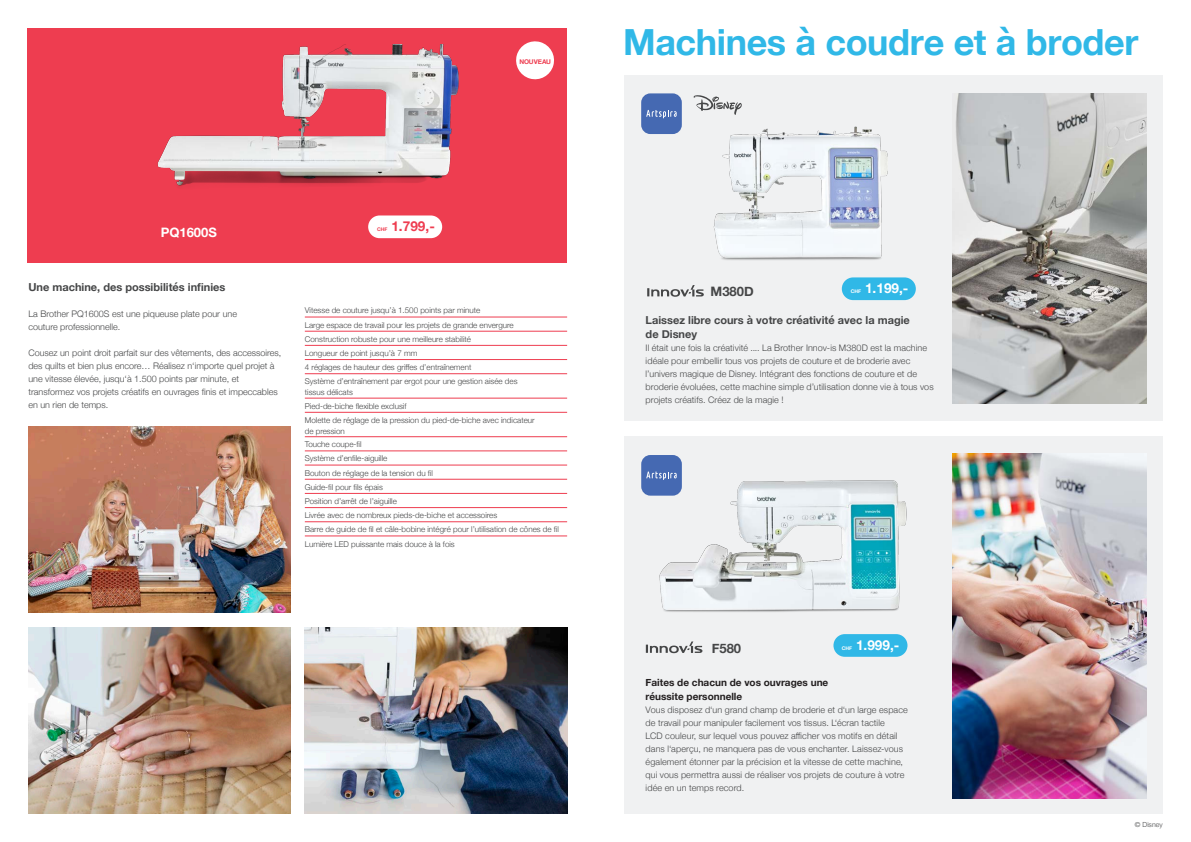
<style>
.page{position:relative;width:1191px;height:842px;background:#fff}
.page>*{position:absolute;margin:0;border:0;box-sizing:border-box;transform-origin:0 0}
.Kapitel{font:700 36px "Helvetica Neue";letter-spacing:-.01em;color:#30b8e7}
.Maschinen_Bezeichnun{font:700 13.6px "Helvetica Neue";color:#fff}
.Maschinen_Bezeichnun-2{font:700 13.6px "Helvetica Neue";color:#ee3d50}
.Maschinen_Bezeichnun-3{font:700 13px "Helvetica Neue";color:#454647}
.Maschinen_Bezeichnun-4{font:700 13px "Helvetica Neue";color:#fff}
.t1{font:700 11px/14px "Helvetica Neue";color:#454647}
.t2{font:700 10px/14px "Helvetica Neue";color:#231f20}
.t3{font:300 9px/13px "Helvetica Neue";letter-spacing:.005em;color:#454647}
.t4{font:300 8px/11px "Helvetica Neue";color:#454647}
.t5{font:300 7px "Helvetica Neue";color:#454647}
.t6{font:700 6.5px "Helvetica Neue";letter-spacing:-.01em;color:#ee3d50}
.Maschinen_Bezeichnun-5{font:700 5px "Helvetica Neue";color:#fff}
.Maschinen_Bezeichnun-6{font:700 5px "Helvetica Neue";color:#ee3d50}
</style>
<div class="page">
<div style="left:624px;top:76px;width:538px;height:345px;background:#f0f1f2"></div>
<svg style="left:647px;top:285px;width:57px;height:12px"></svg>
<img style="left:676px;top:126px;width:212px;height:134px">
<svg style="left:693px;top:95px;width:49px;height:20px"></svg>
<div style="left:641px;top:93px;width:41px;height:41px;background:#4569b2;border-radius:9px"></div>
<svg style="left:646px;top:110px;width:30px;height:8px"></svg>
<img style="left:952px;top:93px;width:194px;height:311px">
<div style="left:842px;top:277px;width:73px;height:23px;background:#30b8e7;border-radius:11px"></div>
<div style="left:624px;top:437px;width:538px;height:377px;background:#f0f1f2"></div>
<img style="left:659px;top:480px;width:248px;height:132px">
<svg style="left:646px;top:641px;width:56px;height:12px"></svg>
<div style="left:641px;top:455px;width:41px;height:41px;background:#4569b2;border-radius:9px"></div>
<svg style="left:646px;top:471px;width:30px;height:9px"></svg>
<img style="left:952px;top:454px;width:194px;height:344px">
<div style="left:833px;top:634px;width:74px;height:23px;background:#30b8e7;border-radius:11px"></div>
<div style="left:28px;top:28px;width:539px;height:235px;background:#ee3d50"></div>
<div style="left:368px;top:215px;width:74px;height:23px;background:#fff;border-radius:11px"></div>
<img style="left:157px;top:45px;width:302px;height:142px">
<img style="left:28px;top:426px;width:263px;height:186px">
<img style="left:28px;top:628px;width:263px;height:186px">
<img style="left:305px;top:628px;width:262px;height:186px">
<svg style="left:516px;top:41px;width:38px;height:39px"></svg>
<hr style="left:305px;top:317px;width:262px;height:1px;background:#ee3d50">
<hr style="left:305px;top:331px;width:262px;height:1px;background:#ee3d50">
<hr style="left:305px;top:345px;width:262px;height:1px;background:#ee3d50">
<hr style="left:305px;top:359px;width:262px;height:1px;background:#ee3d50">
<hr style="left:305px;top:373px;width:262px;height:1px;background:#ee3d50">
<hr style="left:305px;top:398px;width:262px;height:1px;background:#ee3d50">
<hr style="left:305px;top:412px;width:262px;height:1px;background:#ee3d50">
<hr style="left:305px;top:436px;width:262px;height:1px;background:#ee3d50">
<hr style="left:305px;top:451px;width:262px;height:1px;background:#ee3d50">
<hr style="left:305px;top:465px;width:262px;height:1px;background:#ee3d50">
<hr style="left:305px;top:479px;width:262px;height:1px;background:#ee3d50">
<hr style="left:305px;top:493px;width:262px;height:1px;background:#ee3d50">
<hr style="left:305px;top:507px;width:262px;height:1px;background:#ee3d50">
<hr style="left:305px;top:521px;width:262px;height:1px;background:#ee3d50">
<hr style="left:305px;top:536px;width:262px;height:1px;background:#ee3d50">
<p class="t6" style="left:519px;top:57px;width:33px">NOUVEAU</p>
<p class="Maschinen_Bezeichnun-4" style="left:161px;top:222px;width:58px">PQ1600S</p>
<p class="t1" style="left:28px;top:280px;width:199px">Une machine, des possibilités infinies</p>
<p class="t3" style="left:28px;top:307px;width:210px">La Brother PQ1600S est une piqueuse plate pour une couture professionnelle.</p>
<p class="t3" style="left:28px;top:346px;width:254px">Cousez un point droit parfait sur des vêtements, des accessoires, des quilts et bien plus encore… Réalisez n‘importe quel projet à une vitesse élevée, jusqu‘à 1.500 points par minute, et transformez vos projets créatifs en ouvrages finis et impeccables en un rien de temps.</p>
<p class="Maschinen_Bezeichnun-6" style="left:377px;top:226px;width:12px">CHF</p>
<p class="Maschinen_Bezeichnun-2" style="left:391px;top:216px;width:45px">1.799,-</p>
<p class="t4" style="left:305px;top:304px;width:177px">Vitesse de couture jusqu’à 1.500 points par minute</p>
<p class="t4" style="left:305px;top:319px;width:210px">Large espace de travail pour les projets de grande envergure</p>
<p class="t4" style="left:305px;top:333px;width:168px">Construction robuste pour une meilleure stabilité</p>
<p class="t4" style="left:305px;top:347px;width:114px">Longueur de point jusqu’à 7 mm</p>
<p class="t4" style="left:305px;top:361px;width:168px">4 réglages de hauteur des griffes d’entraînement</p>
<p class="t4" style="left:305px;top:375px;width:214px">Système d’entraînement par ergot pour une gestion aisée des tissus délicats</p>
<p class="t4" style="left:305px;top:400px;width:103px">Pied-de-biche flexible exclusif</p>
<p class="t4" style="left:305px;top:414px;width:231px">Molette de réglage de la pression du pied-de-biche avec indicateur de pression</p>
<p class="t4" style="left:305px;top:438px;width:58px">Touche coupe-fil</p>
<p class="t4" style="left:305px;top:452px;width:84px">Système d’enfile-aiguille</p>
<p class="t4" style="left:305px;top:467px;width:130px">Bouton de réglage de la tension du fil</p>
<p class="t4" style="left:305px;top:481px;width:80px">Guide-fil pour fils épais</p>
<p class="t4" style="left:305px;top:495px;width:94px">Position d’arrêt de l’aiguille</p>
<p class="t4" style="left:305px;top:509px;width:194px">Livrée avec de nombreux pieds-de-biche et accessoires</p>
<p class="t4" style="left:305px;top:523px;width:255px">Barre de guide de fil et câle-bobine intégré pour l’utilisation de cônes de fil</p>
<p class="t4" style="left:305px;top:538px;width:151px">Lumière LED puissante mais douce à la fois</p>
<p class="Kapitel" style="left:623px;top:14px;width:517px">Machines à coudre et à broder</p>
<p class="Maschinen_Bezeichnun-3" style="left:710px;top:282px;width:45px">M380D</p>
<p class="Maschinen_Bezeichnun-5" style="left:851px;top:288px;width:12px">CHF</p>
<p class="Maschinen_Bezeichnun" style="left:865px;top:278px;width:45px">1.199,-</p>
<p class="t1" style="left:645px;top:313px;width:266px">Laissez libre cours à votre créativité avec la magie de Disney</p>
<p class="t3" style="left:645px;top:340px;width:289px">Il était une fois la créativité .... La Brother Innov-is M380D est la machine idéale pour embellir tous vos projets de couture et de broderie avec l’univers magique de Disney. Intégrant des fonctions de couture et de broderie évoluées, cette machine simple d’utilisation donne vie à tous vos projets créatifs. Créez de la magie !</p>
<p class="Maschinen_Bezeichnun-3" style="left:711px;top:638px;width:31px">F580</p>
<p class="Maschinen_Bezeichnun-5" style="left:842px;top:644px;width:12px">CHF</p>
<p class="Maschinen_Bezeichnun" style="left:856px;top:634px;width:45px">1.999,-</p>
<p class="t2" style="left:645px;top:676px;width:184px">Faites de chacun de vos ouvrages une réussite personnelle</p>
<p class="t3" style="left:645px;top:703px;width:264px">Vous disposez d‘un grand champ de broderie et d‘un large espace de travail pour manipuler facilement vos tissus. L‘écran tactile<br>LCD couleur, sur lequel vous pouvez afficher vos motifs en détail dans l‘aperçu, ne manquera pas de vous enchanter. Laissez-vous également étonner par la précision et la vitesse de cette machine, qui vous permettra aussi de réaliser vos projets de couture à votre idée en un temps record.</p>
<p class="t5" style="left:1135px;top:819px;width:29px">© Disney</p>
</div>
